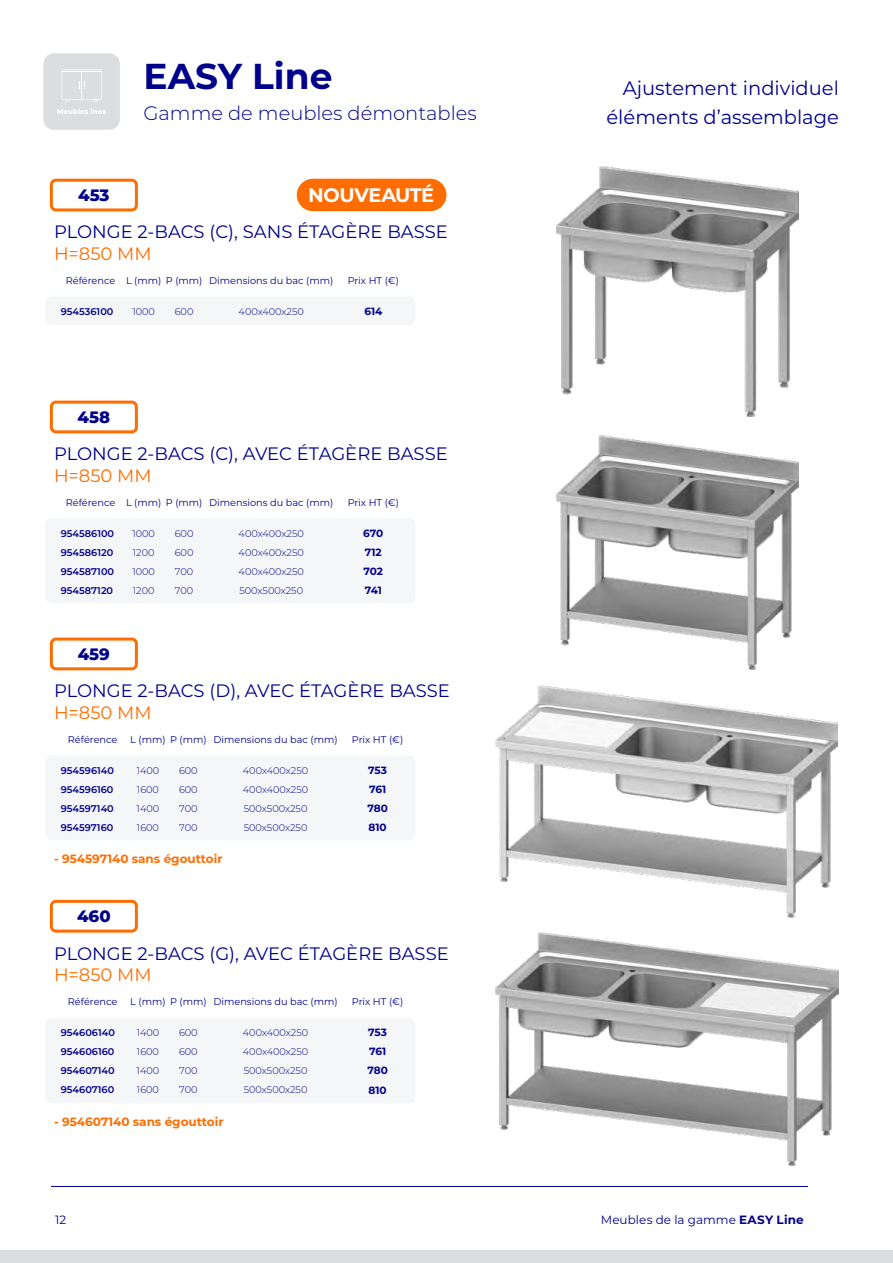
<style>
.page{position:relative;width:893px;height:1263px;background:#fff}
.page>*{position:absolute;margin:0;border:0;box-sizing:border-box;transform-origin:0 0}
.t1{font:700 36px "Montserrat";color:#00018a}
.t2{font:19.5px/28.5px "Montserrat";color:#00018a;text-align:right}
.t3{font:300 19.5px "Montserrat";color:#00018a}
.t4{font:700 19.5px "Montserrat";letter-spacing:-.02em;color:#fff}
.t5{font:18px "Montserrat";color:#00018a}
.t6{font:18px "Montserrat";color:#ff6d00}
.t7{font:800 16.5px "Montserrat";color:#00018a}
.t8{font:700 12px "Montserrat";color:#ff6d00}
.t9{font:12px "Montserrat";letter-spacing:.005em;color:#00018a}
.t10{font:700 10.5px "Montserrat";letter-spacing:-.005em;color:#00018a}
.t11{font:300 9.75px "Montserrat";color:#00018a}
.t12{font:9.75px "Montserrat";color:#00018a}
.t13{font:600 9.75px "Montserrat";color:#00018a}
.s1{font-weight:700}
</style>
<div class="page">
<div style="left:50px;top:401px;width:88px;height:32px;border:3px solid #ff6d00;border-radius:5px"></div>
<div style="left:50px;top:179px;width:88px;height:32px;border:3px solid #ff6d00;border-radius:5px"></div>
<div style="left:50px;top:637px;width:88px;height:33px;border:3px solid #ff6d00;border-radius:5px"></div>
<div style="left:50px;top:900px;width:88px;height:32px;border:3px solid #ff6d00;border-radius:5px"></div>
<div style="left:45px;top:1018px;width:370px;height:85px;background:#f5f6f7;border-radius:6px"></div>
<div style="left:45px;top:755px;width:370px;height:85px;background:#f5f6f7;border-radius:6px"></div>
<div style="left:45px;top:518px;width:370px;height:85px;background:#f5f6f7;border-radius:6px"></div>
<div style="left:45px;top:296px;width:370px;height:29px;background:#f5f6f7;border-radius:6px"></div>
<div style="left:43px;top:53px;width:77px;height:77px;background:#dcddde;border-radius:11px"></div>
<svg style="left:62px;top:69px;width:40px;height:33px"></svg>
<svg style="left:57px;top:108px;width:49px;height:6px"></svg>
<img style="left:496px;top:932px;width:343px;height:233px">
<img style="left:496px;top:685px;width:342px;height:232px">
<img style="left:557px;top:435px;width:241px;height:235px">
<img style="left:557px;top:167px;width:241px;height:250px">
<div style="left:0;top:1250px;width:893px;height:13px;background:#dcddde"></div>
<hr style="left:51px;top:1186px;width:757px;height:1px;background:#00018a">
<div style="left:297px;top:179px;width:149px;height:32px;background:#ff6d00;border-radius:16px"></div>
<h3 class="t7" style="left:78px;top:183px;width:33px">453</h3>
<h1 class="t1" style="left:144px;top:51px;width:191px">EASY Line</h1>
<h2 class="t3" style="left:144px;top:99px;width:335px">Gamme de meubles démontables</h2>
<h2 class="t4" style="left:308px;top:181px;width:128px">NOUVEAUTÉ</h2>
<h3 class="t5" style="left:54px;top:220px;width:395px">PLONGE 2-BACS (C), SANS ÉTAGÈRE BASSE</h3>
<h3 class="t6" style="left:54px;top:241px;width:99px">H=850 MM</h3>
<p class="t12" style="left:66px;top:274px;width:269px">Référence L (mm) P (mm) Dimensions du bac (mm)</p>
<p class="t12" style="left:348px;top:274px;width:53px">Prix HT (€)</p>
<p class="t13" style="left:61px;top:304px;width:54px">954536100</p>
<p class="t11" style="left:132px;top:305px;width:24px">1000</p>
<p class="t11" style="left:175px;top:305px;width:20px">600</p>
<p class="t11" style="left:239px;top:305px;width:67px">400x400x250</p>
<p class="t10" style="left:364px;top:304px;width:20px">614</p>
<h3 class="t7" style="left:78px;top:405px;width:34px">458</h3>
<h3 class="t5" style="left:54px;top:442px;width:395px">PLONGE 2-BACS (C), AVEC ÉTAGÈRE BASSE</h3>
<h3 class="t6" style="left:54px;top:463px;width:99px">H=850 MM</h3>
<p class="t12" style="left:66px;top:496px;width:269px">Référence L (mm) P (mm) Dimensions du bac (mm)</p>
<p class="t12" style="left:348px;top:496px;width:53px">Prix HT (€)</p>
<p class="t13" style="left:61px;top:526px;width:55px">954586100</p>
<p class="t11" style="left:132px;top:526px;width:24px">1000</p>
<p class="t11" style="left:175px;top:526px;width:20px">600</p>
<p class="t11" style="left:239px;top:526px;width:67px">400x400x250</p>
<p class="t10" style="left:363px;top:526px;width:22px">670</p>
<p class="t13" style="left:61px;top:545px;width:54px">954586120</p>
<p class="t11" style="left:133px;top:546px;width:23px">1200</p>
<p class="t11" style="left:175px;top:546px;width:20px">600</p>
<p class="t11" style="left:239px;top:546px;width:67px">400x400x250</p>
<p class="t10" style="left:365px;top:545px;width:18px">712</p>
<p class="t13" style="left:61px;top:564px;width:55px">954587100</p>
<p class="t11" style="left:132px;top:565px;width:24px">1000</p>
<p class="t11" style="left:175px;top:565px;width:20px">700</p>
<p class="t11" style="left:239px;top:565px;width:67px">400x400x250</p>
<p class="t10" style="left:364px;top:564px;width:21px">702</p>
<p class="t13" style="left:61px;top:584px;width:54px">954587120</p>
<p class="t11" style="left:133px;top:584px;width:23px">1200</p>
<p class="t11" style="left:175px;top:584px;width:20px">700</p>
<p class="t11" style="left:239px;top:584px;width:65px">500x500x250</p>
<p class="t10" style="left:365px;top:583px;width:18px">741</p>
<h3 class="t7" style="left:78px;top:642px;width:34px">459</h3>
<h3 class="t5" style="left:54px;top:678px;width:397px">PLONGE 2-BACS (D), AVEC ÉTAGÈRE BASSE</h3>
<h3 class="t6" style="left:54px;top:700px;width:99px">H=850 MM</h3>
<p class="t12" style="left:68px;top:733px;width:51px">Référence</p>
<p class="t12" style="left:130px;top:733px;width:209px">L (mm) P (mm) Dimensions du bac (mm)</p>
<p class="t12" style="left:352px;top:733px;width:53px">Prix HT (€)</p>
<p class="t13" style="left:61px;top:763px;width:55px">954596140</p>
<p class="t11" style="left:137px;top:763px;width:24px">1400</p>
<p class="t11" style="left:179px;top:763px;width:20px">600</p>
<p class="t11" style="left:243px;top:763px;width:67px">400x400x250</p>
<p class="t10" style="left:368px;top:763px;width:20px">753</p>
<p class="t13" style="left:61px;top:782px;width:54px">954596160</p>
<p class="t11" style="left:137px;top:783px;width:24px">1600</p>
<p class="t11" style="left:179px;top:783px;width:20px">600</p>
<p class="t11" style="left:243px;top:783px;width:67px">400x400x250</p>
<p class="t10" style="left:369px;top:782px;width:19px">761</p>
<p class="t13" style="left:61px;top:801px;width:55px">954597140</p>
<p class="t11" style="left:137px;top:802px;width:24px">1400</p>
<p class="t11" style="left:179px;top:802px;width:20px">700</p>
<p class="t11" style="left:244px;top:802px;width:65px">500x500x250</p>
<p class="t10" style="left:367px;top:801px;width:22px">780</p>
<p class="t13" style="left:61px;top:821px;width:54px">954597160</p>
<p class="t11" style="left:137px;top:821px;width:24px">1600</p>
<p class="t11" style="left:179px;top:821px;width:20px">700</p>
<p class="t11" style="left:244px;top:821px;width:65px">500x500x250</p>
<p class="t10" style="left:368px;top:820px;width:20px">810</p>
<p class="t8" style="left:54px;top:850px;width:170px">- 954597140 sans égouttoir</p>
<h3 class="t7" style="left:77px;top:904px;width:35px">460</h3>
<h3 class="t5" style="left:54px;top:941px;width:396px">PLONGE 2-BACS (G), AVEC ÉTAGÈRE BASSE</h3>
<h3 class="t6" style="left:54px;top:962px;width:99px">H=850 MM</h3>
<p class="t12" style="left:68px;top:995px;width:51px">Référence</p>
<p class="t12" style="left:130px;top:995px;width:209px">L (mm) P (mm) Dimensions du bac (mm)</p>
<p class="t12" style="left:352px;top:995px;width:53px">Prix HT (€)</p>
<p class="t13" style="left:61px;top:1025px;width:56px">954606140</p>
<p class="t11" style="left:137px;top:1026px;width:24px">1400</p>
<p class="t11" style="left:179px;top:1026px;width:20px">600</p>
<p class="t11" style="left:243px;top:1026px;width:67px">400x400x250</p>
<p class="t10" style="left:368px;top:1025px;width:20px">753</p>
<p class="t13" style="left:61px;top:1044px;width:55px">954606160</p>
<p class="t11" style="left:137px;top:1045px;width:24px">1600</p>
<p class="t11" style="left:179px;top:1045px;width:20px">600</p>
<p class="t11" style="left:243px;top:1045px;width:67px">400x400x250</p>
<p class="t10" style="left:369px;top:1044px;width:19px">761</p>
<p class="t13" style="left:61px;top:1064px;width:55px">954607140</p>
<p class="t11" style="left:137px;top:1064px;width:24px">1400</p>
<p class="t11" style="left:179px;top:1064px;width:20px">700</p>
<p class="t11" style="left:244px;top:1064px;width:65px">500x500x250</p>
<p class="t10" style="left:367px;top:1063px;width:22px">780</p>
<p class="t13" style="left:61px;top:1083px;width:55px">954607160</p>
<p class="t11" style="left:137px;top:1083px;width:24px">1600</p>
<p class="t11" style="left:179px;top:1083px;width:20px">700</p>
<p class="t11" style="left:244px;top:1083px;width:65px">500x500x250</p>
<p class="t10" style="left:368px;top:1082px;width:20px">810</p>
<p class="t8" style="left:54px;top:1113px;width:171px">- 954607140 sans égouttoir</p>
<h2 class="t2" style="left:606px;top:73px;width:234px">Ajustement individuel éléments d’assemblage</h2>
<p class="t9" style="left:55px;top:1211px;width:13px">12</p>
<p class="t9" style="left:601px;top:1211px;width:204px">Meubles de la gamme <span class="s1">EASY Line</span></p>
</div>
